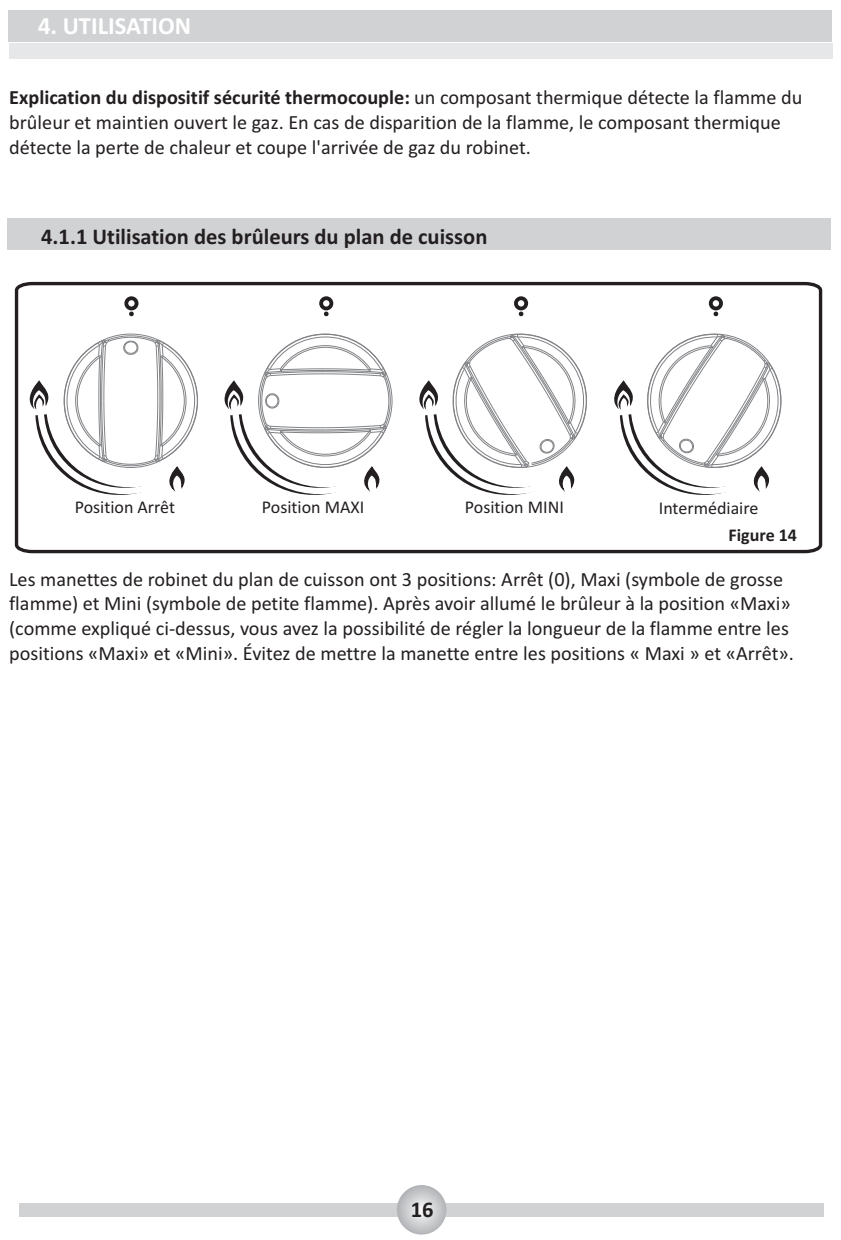
<style>
.page{position:relative;width:841px;height:1240px;background:#fff}
.page>*{position:absolute;margin:0;border:0;box-sizing:border-box;transform-origin:0 0}
.t1{font:700 24.75px "Calibri";color:#fff}
.t2{font:700 22.5px "Calibri";color:#231f20}
.t3{font:20.25px/24.8px "Calibri";color:#231f20}
.t4{font:18px "Calibri";color:#231f20}
.t5{font:700 18px "Calibri";color:#231f20}
.s1{font-weight:700}
</style>
<div class="page">
<div style="left:8px;top:10px;width:823px;height:32px;background:#d1d2d4"></div>
<div style="left:9px;top:43px;width:823px;height:16px;background:#e6e7e9"></div>
<div style="left:19px;top:1202px;width:805px;height:14px;background:#d1d2d4"></div>
<svg style="left:397px;top:1185px;width:49px;height:49px"></svg>
<div style="left:7px;top:218px;width:823px;height:32px;background:#d1d2d4"></div>
<svg style="left:14px;top:281px;width:809px;height:273px"></svg>
<svg style="left:713px;top:311px;width:5px;height:5px"></svg>
<div style="left:709px;top:296px;width:14px;height:14px;border:4px solid #231f20;border-radius:50%"></div>
<svg style="left:518px;top:311px;width:5px;height:5px"></svg>
<div style="left:514px;top:296px;width:14px;height:14px;border:4px solid #231f20;border-radius:50%"></div>
<svg style="left:324px;top:311px;width:5px;height:5px"></svg>
<div style="left:319px;top:296px;width:14px;height:14px;border:4px solid #231f20;border-radius:50%"></div>
<svg style="left:129px;top:311px;width:5px;height:5px"></svg>
<div style="left:124px;top:296px;width:14px;height:14px;border:4px solid #231f20;border-radius:50%"></div>
<svg style="left:23px;top:334px;width:175px;height:168px"></svg>
<svg style="left:412px;top:325px;width:184px;height:177px"></svg>
<svg style="left:607px;top:324px;width:184px;height:178px"></svg>
<svg style="left:217px;top:334px;width:174px;height:168px"></svg>
<p class="t1" style="left:38px;top:15px;width:155px">4. UTILISATION</p>
<p class="t3" style="left:9px;top:87px;width:794px"><span class="s1">Explication du dispositif sécurité thermocouple:</span> un composant thermique détecte la flamme du brûleur et maintien ouvert le gaz. En cas de disparition de la flamme, le composant thermique détecte la perte de chaleur et coupe l'arrivée de gaz du robinet.</p>
<p class="t2" style="left:41px;top:227px;width:448px">4.1.1 Utilisation des brûleurs du plan de cuisson</p>
<p class="t4" style="left:75px;top:500px;width:102px">Position Arrêt</p>
<p class="t4" style="left:262px;top:500px;width:104px">Position MAXI</p>
<p class="t4" style="left:465px;top:500px;width:100px">Position MINI</p>
<p class="t4" style="left:658px;top:500px;width:101px">Intermédiaire</p>
<p class="t5" style="left:728px;top:528px;width:70px">Figure 14</p>
<p class="t3" style="left:9px;top:568px;width:786px">Les manettes de robinet du plan de cuisson ont 3 positions: Arrêt (0), Maxi (symbole de grosse flamme) et Mini (symbole de petite flamme). Après avoir allumé le brûleur à la position «Maxi» (comme expliqué ci-dessus, vous avez la possibilité de régler la longueur de la flamme entre les positions «Maxi» et «Mini». Évitez de mettre la manette entre les positions « Maxi » et «Arrêt».</p>
<p class="t2" style="left:410px;top:1200px;width:24px">16</p>
</div>
